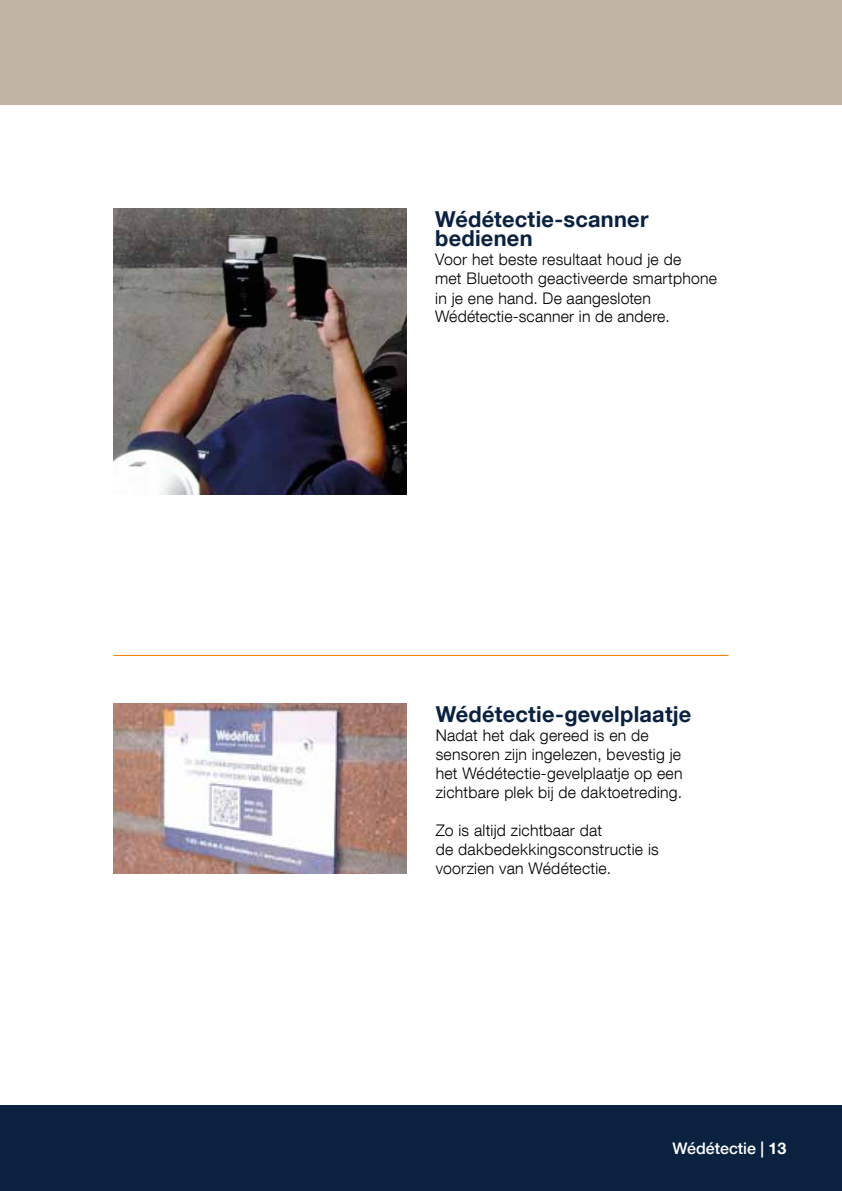
<style>
.page{position:relative;width:842px;height:1191px;background:#fff}
.page>*{position:absolute;margin:0;border:0;box-sizing:border-box;transform-origin:0 0}
.t1{font:700 22px/19px "Helvetica Neue LT Com";letter-spacing:.01em;color:#0a2240}
.t2{font:300 16px/19px "Helvetica Neue LT Com";letter-spacing:.015em;color:#000}
.t3{font:500 16px "Helvetica Neue LT Com";color:#fff}
.s1{font-weight:700}
</style>
<div class="page">
<div style="left:0;top:1106px;width:842px;height:85px;background:#0a2240"></div>
<div style="left:0;top:0;width:842px;height:105px;background:#c2b4a5"></div>
<img style="left:113px;top:209px;width:294px;height:285px">
<hr style="left:113px;top:655px;width:616px;height:1px;background:#ef7d00">
<img style="left:113px;top:703px;width:294px;height:170px">
<h1 class="t1" style="left:435px;top:209px;width:215px">Wédétectie-scanner bedienen</h1>
<p class="t2" style="left:435px;top:250px;width:283px">Voor het beste resultaat houd je de<br>met Bluetooth geactiveerde smartphone in je ene hand. De aangesloten Wédétectie-scanner in de andere.</p>
<h1 class="t1" style="left:436px;top:703px;width:257px">Wédétectie-gevelplaatje</h1>
<p class="t2" style="left:436px;top:725px;width:248px">Nadat het dak gereed is en de sensoren zijn ingelezen, bevestig je het Wédétectie-gevelplaatje op een zichtbare plek bij de daktoetreding.</p>
<p class="t2" style="left:436px;top:820px;width:225px">Zo is altijd zichtbaar dat<br>de dakbedekkingsconstructie is voorzien van Wédétectie.</p>
<p class="t3" style="left:672px;top:1138px;width:115px">Wédétectie | <span class="s1">13</span></p>
</div>
